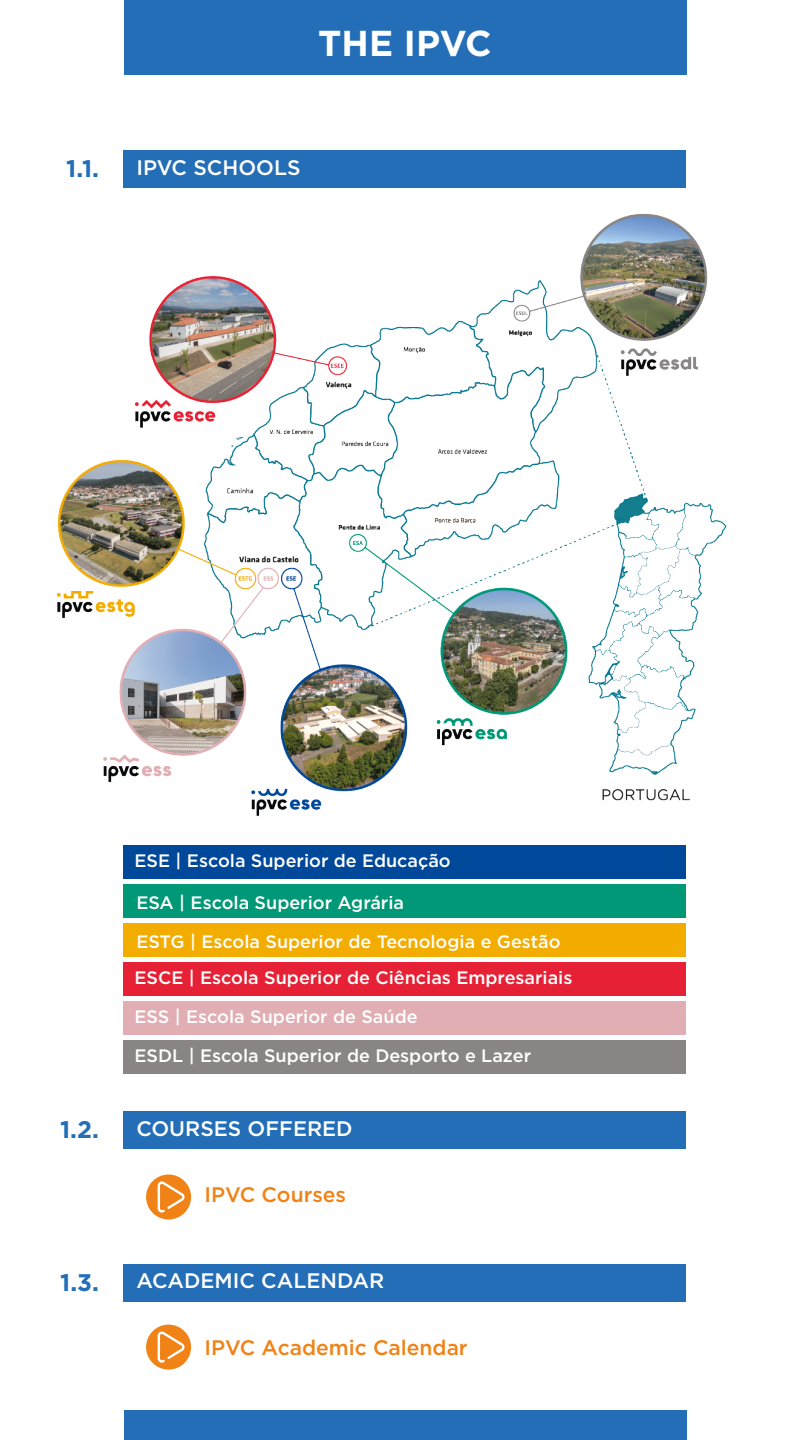
<style>
.page{position:relative;width:810px;height:1440px;background:#fff}
.page>*{position:absolute;margin:0;border:0;box-sizing:border-box;transform-origin:0 0}
.t1{font:700 36px "Gotham";color:#fff}
.t2{font:700 24px "Gotham";color:#236eb6}
.t3{font:500 21px "Gotham";color:#fff}
.t4{font:500 21px "Gotham";color:#f08216}
.t5{font:500 18px/39.1px "Gotham";color:#fff}
</style>
<div class="page">
<div style="left:124px;top:0;width:562px;height:75px;background:#236eb6"></div>
<div style="left:124px;top:1410px;width:562px;height:30px;background:#236eb6"></div>
<div style="left:124px;top:150px;width:562px;height:38px;background:#236eb6"></div>
<div style="left:124px;top:1112px;width:562px;height:37px;background:#236eb6"></div>
<div style="left:124px;top:1264px;width:562px;height:37px;background:#236eb6"></div>
<svg style="left:146px;top:1325px;width:45px;height:45px"></svg>
<svg style="left:146px;top:1174px;width:45px;height:46px"></svg>
<img style="left:56px;top:173px;width:671px;height:706px">
<div style="left:124px;top:845px;width:562px;height:34px;background:#004899"></div>
<div style="left:124px;top:884px;width:562px;height:34px;background:#009876"></div>
<div style="left:124px;top:923px;width:562px;height:34px;background:#f3ac00"></div>
<div style="left:124px;top:962px;width:562px;height:34px;background:#e62135"></div>
<div style="left:124px;top:1001px;width:562px;height:34px;background:#e0aeb3"></div>
<div style="left:124px;top:1041px;width:562px;height:33px;background:#898585"></div>
<h1 class="t1" style="left:318px;top:19px;width:175px">THE IPVC</h1>
<h2 class="t2" style="left:66px;top:153px;width:34px">1.1.</h2>
<p class="t3" style="left:136px;top:153px;width:166px">IPVC SCHOOLS</p>
<p class="t5" style="left:135px;top:841px;width:318px">ESE | Escola Superior de Educação</p>
<p class="t5" style="left:136px;top:882px;width:426px">ESA | Escola Superior Agrária<br>ESTG | Escola Superior de Tecnologia e Gestão</p>
<p class="t5" style="left:135px;top:958px;width:439px">ESCE | Escola Superior de Ciências Empresariais<br>ESS | Escola Superior de Saúde<br>ESDL | Escola Superior de Desporto e Lazer</p>
<h2 class="t2" style="left:60px;top:1114px;width:40px">1.2.</h2>
<p class="t3" style="left:136px;top:1115px;width:218px">COURSES OFFERED</p>
<p class="t4" style="left:205px;top:1181px;width:143px">IPVC Courses</p>
<h2 class="t2" style="left:60px;top:1266px;width:40px">1.3.</h2>
<p class="t3" style="left:136px;top:1267px;width:249px">ACADEMIC CALENDAR</p>
<p class="t4" style="left:205px;top:1334px;width:265px">IPVC Academic Calendar</p>
</div>
